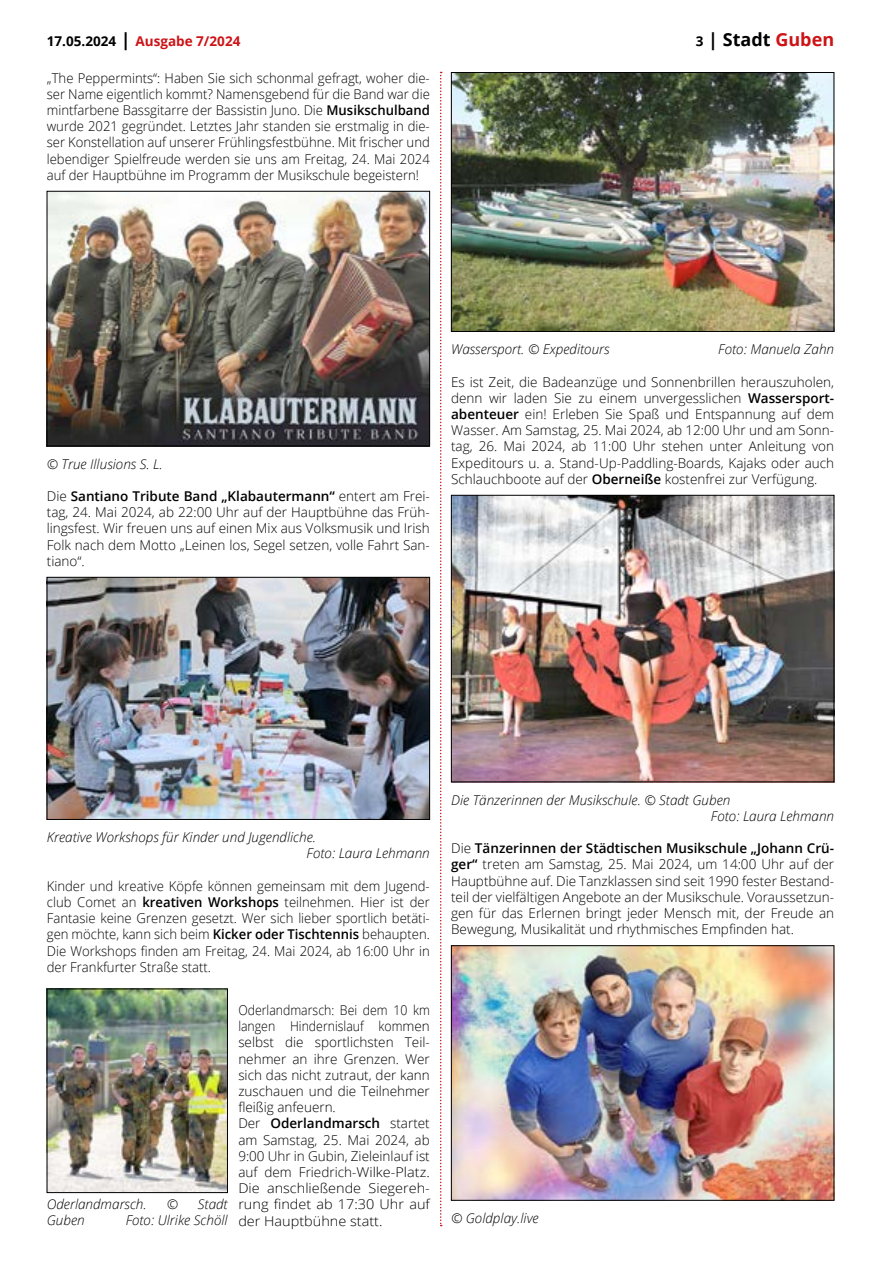
<style>
.page{position:relative;width:881px;height:1263px;background:#fff}
.page>*{position:absolute;margin:0;border:0;box-sizing:border-box;transform-origin:0 0}
.t1{font:700 18px "Open Sans";color:#000}
.t2{font:300 13.5px/16.2px "Open Sans";color:#000;text-align:justify}
.t3{font:300 13.5px/16.2px "Open Sans";color:#000;scale:.91 1}
.t4{font:italic 300 13.5px/16.2px "Open Sans";color:#000}
.t5{font:700 13.5px "Open Sans";color:#cd1316}
.s1{color:#000}
.s2{font-size:18px;color:#000}
.s3{font-size:13.5px}
.s4{color:#cd1316}
.s5{font-weight:600}
</style>
<div class="page">
<svg style="left:440px;top:72px;width:1px;height:1154px"></svg>
<img style="left:49px;top:193px;width:378px;height:251px">
<div style="left:47px;top:191px;width:382px;height:255px;border:1px solid #000"></div>
<img style="left:49px;top:579px;width:378px;height:239px">
<div style="left:47px;top:577px;width:382px;height:243px;border:1px solid #000"></div>
<img style="left:453px;top:74px;width:378px;height:256px">
<div style="left:451px;top:72px;width:382px;height:260px;border:1px solid #000"></div>
<img style="left:453px;top:497px;width:378px;height:283px">
<div style="left:451px;top:495px;width:382px;height:287px;border:1px solid #000"></div>
<img style="left:453px;top:947px;width:378px;height:251px">
<div style="left:451px;top:945px;width:382px;height:255px;border:1px solid #000"></div>
<img style="left:49px;top:991px;width:176px;height:200px">
<div style="left:47px;top:989px;width:180px;height:204px;border:1px solid #000"></div>
<p class="t5" style="left:47px;top:32px;width:195px"><span class="s1">17.05.2024</span> <span class="s2">|</span> Ausgabe 7/2024</p>
<h1 class="t1" style="left:695px;top:27px;width:140px"><span class="s3">3</span> | Stadt <span class="s4">Guben</span></h1>
<p class="t2" style="left:47px;top:69px;width:384px">„The Peppermints“: Haben Sie sich schonmal gefragt, woher die&shy;ser Name eigentlich kommt? Namensgebend für die Band war die mintfarbene Bassgitarre der Bassistin Juno. Die <span class="s5">Musikschulband </span>wurde 2021 gegründet. Letztes Jahr standen sie erstmalig in die&shy;ser Konstellation auf unserer Frühlingsfestbühne. Mit frischer und lebendiger Spielfreude werden sie uns am Freitag, 24. Mai 2024 auf der Hauptbühne im Programm der Musikschule begeistern!</p>
<p class="t4" style="left:47px;top:455px;width:117px">© True Illusions S. L.</p>
<p class="t2" style="left:47px;top:488px;width:384px">Die <span class="s5">Santiano Tribute Band „Klabautermann“</span> entert am Frei&shy;tag, 24. Mai 2024, ab 22:00 Uhr auf der Hauptbühne das Früh&shy;lingsfest. Wir freuen uns auf einen Mix aus Volksmusik und Irish Folk nach dem Motto „Leinen los, Segel setzen, volle Fahrt San&shy;tiano“.</p>
<p class="t4" style="left:451px;top:341px;width:160px">Wassersport. © Expeditours</p>
<p class="t4" style="left:718px;top:341px;width:117px">Foto: Manuela Zahn</p>
<p class="t2" style="left:451px;top:373px;width:384px">Es ist Zeit, die Badeanzüge und Sonnenbrillen herauszuholen, denn wir laden Sie zu einem unvergesslichen <span class="s5">Wassersport&shy;abenteuer</span> ein! Erleben Sie Spaß und Entspannung auf dem Wasser. Am Samstag, 25. Mai 2024, ab 12:00 Uhr und am Sonn&shy;tag, 26. Mai 2024, ab 11:00 Uhr stehen unter Anleitung von Expeditours u. a. Stand-Up-Paddling-Boards, Kajaks oder auch Schlauchboote auf der <span class="s5">Oberneiße</span> kostenfrei zur Verfügung.</p>
<p class="t4" style="left:306px;top:829px;width:125px;text-indent:-260px">Kreative Workshops für Kinder und Jugendliche.<br>Foto: Laura Lehmann</p>
<p class="t2" style="left:47px;top:877px;width:384px">Kinder und kreative Köpfe können gemeinsam mit dem Jugend&shy;club Comet an <span class="s5">kreativen Workshops</span> teilnehmen. Hier ist der Fantasie keine Grenzen gesetzt. Wer sich lieber sportlich betäti&shy;gen möchte, kann sich beim <span class="s5">Kicker oder Tischtennis</span> behaupten.<br>Die Workshops finden am Freitag, 24. Mai 2024, ab 16:00 Uhr in der Frankfurter Straße statt.</p>
<p class="t3" style="left:238px;top:1002px;width:212px">Oderlandmarsch: Bei dem 10 km langen Hindernislauf kommen selbst die sportlichsten Teil&shy;nehmer an ihre Grenzen. Wer sich das nicht zutraut, der kann zuschauen und die Teilnehmer fleißig anfeuern.<br>Der <span class="s5">Oderlandmarsch</span> startet am Samstag, 25. Mai 2024, ab<br>9:00 Uhr in Gubin, Zieleinlauf ist auf dem Friedrich-Wilke-Platz.<br>Die anschließende Siegereh&shy;rung findet ab 17:30 Uhr auf der Hauptbühne statt.</p>
<p class="t4" style="left:47px;top:1195px;width:101px">Oderlandmarsch.</p>
<p class="t4" style="left:167px;top:1195px;width:13px">©</p>
<p class="t4" style="left:198px;top:1195px;width:31px">Stadt</p>
<p class="t4" style="left:47px;top:1211px;width:39px">Guben</p>
<p class="t4" style="left:126px;top:1211px;width:103px">Foto: Ulrike Schöll</p>
<p class="t4" style="left:710px;top:791px;width:125px;text-indent:-260px">Die Tänzerinnen der Musikschule. © Stadt Guben<br>Foto: Laura Lehmann</p>
<p class="t2" style="left:451px;top:840px;width:384px">Die <span class="s5">Tänzerinnen der Städtischen Musikschule „Johann Crü&shy;ger“</span> treten am Samstag, 25. Mai 2024, um 14:00 Uhr auf der Hauptbühne auf. Die Tanzklassen sind seit 1990 fester Bestand&shy;teil der vielfältigen Angebote an der Musikschule. Voraussetzun&shy;gen für das Erlernen bringt jeder Mensch mit, der Freude an Bewegung, Musikalität und rhythmisches Empfinden hat.</p>
<p class="t4" style="left:451px;top:1209px;width:89px">© Goldplay.live</p>
</div>
